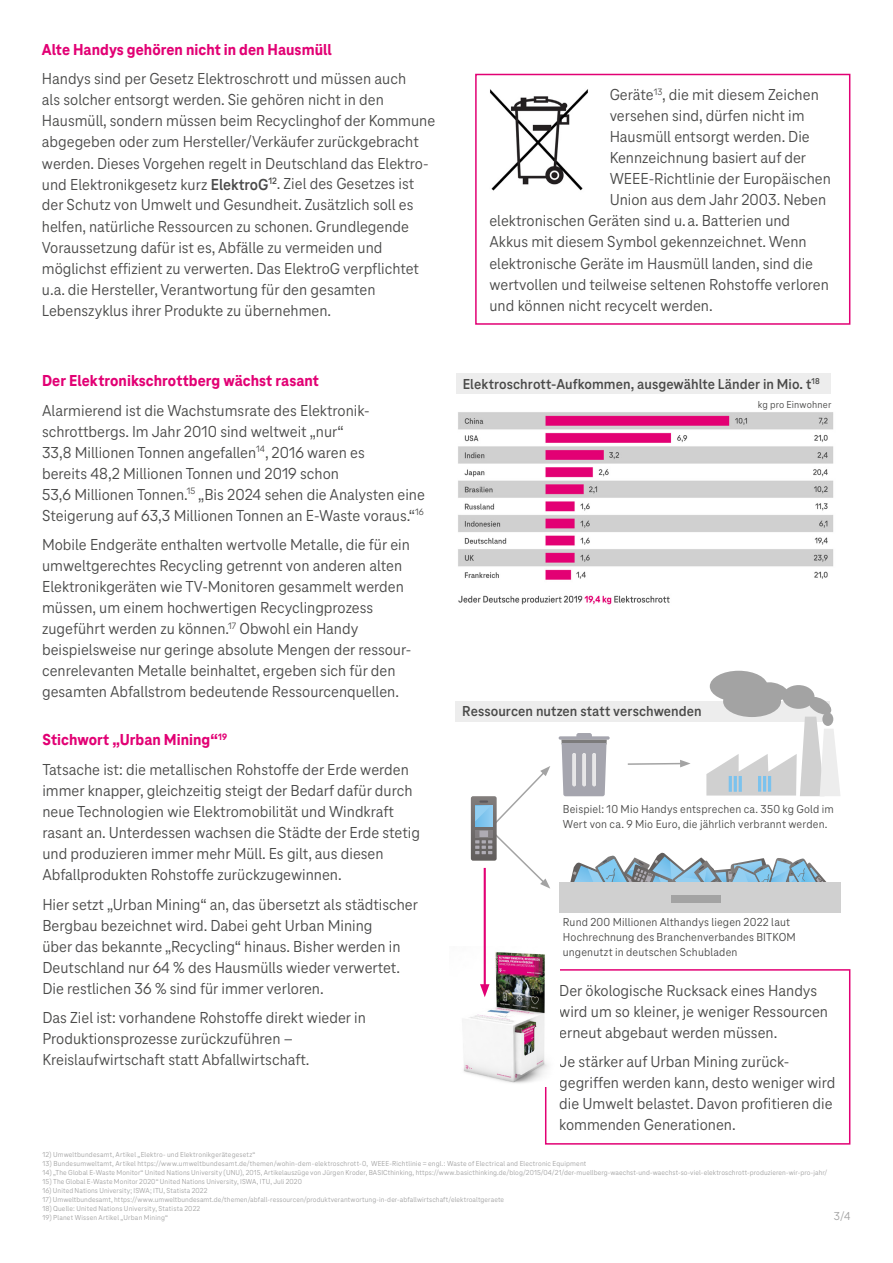
<style>
.page{position:relative;width:893px;height:1263px;background:#fff}
.page>*{position:absolute;margin:0;border:0;box-sizing:border-box;transform-origin:0 0}
.t1{font:16.5px/21px "Tele Neo";color:#4a4a49}
.t2{font:800 16.5px "Tele Neo";color:#e20074}
.t3{font:700 15px "Tele Neo";letter-spacing:.005em;color:#4a4a49}
.t4{font:12px/15px "Tele Neo";letter-spacing:.015em;color:#4a4a49}
.t5{font:12px "Tele Neo";color:#a3a3a3}
.t6{font:10.5px "Tele Neo";letter-spacing:.015em;color:#4a4a49}
.t7{font:7.5px "Tele Neo";letter-spacing:.015em;color:#a3a3a3}
.s1{font-weight:700}
.s2{font-weight:800;color:#e20074}
</style>
<div class="page">
<div style="left:456px;top:701px;width:374px;height:21px;background:#ededed"></div>
<div style="left:710px;top:671px;width:58px;height:31px;background:#a3a3a3;border-radius:50%"></div>
<svg style="left:706px;top:681px;width:134px;height:115px"></svg>
<svg style="left:559px;top:733px;width:51px;height:63px"></svg>
<svg style="left:471px;top:766px;width:79px;height:123px"></svg>
<svg style="left:627px;top:760px;width:64px;height:7px"></svg>
<svg style="left:570px;top:853px;width:261px;height:30px"></svg>
<div style="left:559px;top:883px;width:281px;height:30px;background:#d0d0d0"></div>
<div style="left:671px;top:895px;width:50px;height:8px;background:#a3a3a3"></div>
<div style="left:456px;top:374px;width:374px;height:20px;background:#ededed"></div>
<img style="left:458px;top:412px;width:376px;height:193px">
<img style="left:490px;top:89px;width:98px;height:102px">
<div style="left:475px;top:74px;width:375px;height:251px;border:2px solid #e20074"></div>
<div style="left:545px;top:969px;width:305px;height:175px;border:2px solid #e20074"></div>
<img style="left:462px;top:947px;width:97px;height:139px">
<hr style="left:484px;top:868px;width:2px;height:120px;background:#e20074">
<svg style="left:480px;top:984px;width:9px;height:13px"></svg>
<p class="t2" style="left:42px;top:40px;width:291px">Alte Handys gehören nicht in den Hausmüll</p>
<p class="t1" style="left:42px;top:69px;width:395px">Handys sind per Gesetz Elektroschrott und müssen auch<br>als solcher entsorgt werden. Sie gehören nicht in den Hausmüll, sondern müssen beim Recyclinghof der Kommune abgegeben oder zum Hersteller/Verkäufer zurückgebracht werden. Dieses Vorgehen regelt in Deutschland das Elektro&shy;und Elektronikgesetz kurz <span class="s1">ElektroG</span><sup>12</sup>. Ziel des Gesetzes ist der Schutz von Umwelt und Gesundheit. Zusätzlich soll es helfen, natürliche Ressourcen zu schonen. Grundlegende Voraussetzung dafür ist es, Abfälle zu vermeiden und möglichst effizient zu verwerten. Das ElektroG verpflichtet u.a. die Hersteller, Verantwortung für den gesamten Lebenszyklus ihrer Produkte zu übernehmen.</p>
<p class="t2" style="left:42px;top:372px;width:278px">Der Elektronikschrottberg wächst rasant</p>
<p class="t1" style="left:42px;top:400px;width:384px">Alarmierend ist die Wachstumsrate des Elektronik&shy;schrottbergs. Im Jahr 2010 sind weltweit „nur“<br>33,8 Millionen Tonnen angefallen<sup>14</sup>, 2016 waren es<br>bereits 48,2 Millionen Tonnen und 2019 schon<br>53,6 Millionen Tonnen.<sup>15</sup> „Bis 2024 sehen die Analysten eine Steigerung auf 63,3 Millionen Tonnen an E-Waste voraus.“<sup>16</sup></p>
<p class="t1" style="left:42px;top:534px;width:371px">Mobile Endgeräte enthalten wertvolle Metalle, die für ein umweltgerechtes Recycling getrennt von anderen alten Elektronikgeräten wie TV-Monitoren gesammelt werden müssen, um einem hochwertigen Recyclingprozess zugeführt werden zu können.<sup>17</sup> Obwohl ein Handy beispielsweise nur geringe absolute Mengen der ressour&shy;cenrelevanten Metalle beinhaltet, ergeben sich für den gesamten Abfallstrom bedeutende Ressourcenquellen.</p>
<p class="t1" style="left:42px;top:725px;width:368px;line-height:29.5px"><span class="s2">Stichwort „Urban Mining“</span><sup>19<br></sup>Tatsache ist: die metallischen Rohstoffe der Erde werden</p>
<p class="t1" style="left:42px;top:780px;width:379px">immer knapper, gleichzeitig steigt der Bedarf dafür durch neue Technologien wie Elektromobilität und Windkraft rasant an. Unterdessen wachsen die Städte der Erde stetig und produzieren immer mehr Müll. Es gilt, aus diesen Abfallprodukten Rohstoffe zurückzugewinnen.</p>
<p class="t1" style="left:42px;top:894px;width:377px">Hier setzt „Urban Mining“ an, das übersetzt als städtischer Bergbau bezeichnet wird. Dabei geht Urban Mining<br>über das bekannte „Recycling“ hinaus. Bisher werden in Deutschland nur 64 % des Hausmülls wieder verwertet.<br>Die restlichen 36 % sind für immer verloren.</p>
<p class="t1" style="left:42px;top:1007px;width:325px">Das Ziel ist: vorhandene Rohstoffe direkt wieder in<br>Produktionsprozesse zurückzuführen –<br>Kreislaufwirtschaft statt Abfallwirtschaft.</p>
<p class="t1" style="left:610px;top:85px;width:211px">Geräte<sup>13</sup>, die mit diesem Zeichen</p>
<p class="t1" style="left:610px;top:106px;width:196px">versehen sind, dürfen nicht im</p>
<p class="t1" style="left:610px;top:127px;width:202px">Hausmüll entsorgt werden. Die</p>
<p class="t1" style="left:610px;top:148px;width:198px">Kennzeichnung basiert auf der</p>
<p class="t1" style="left:610px;top:169px;width:223px">WEEE-Richtlinie der Europäischen</p>
<p class="t1" style="left:610px;top:190px;width:218px">Union aus dem Jahr 2003. Neben</p>
<p class="t1" style="left:489px;top:211px;width:302px">elektronischen Geräten sind u. a. Batterien und</p>
<p class="t1" style="left:489px;top:232px;width:319px">Akkus mit diesem Symbol gekennzeichnet. Wenn</p>
<p class="t1" style="left:489px;top:253px;width:325px">elektronische Geräte im Hausmüll landen, sind die</p>
<p class="t1" style="left:489px;top:274px;width:341px">wertvollen und teilweise seltenen Rohstoffe verloren</p>
<p class="t1" style="left:489px;top:295px;width:225px">und können nicht recycelt werden.</p>
<p class="t3" style="left:463px;top:375px;width:359px">Elektroschrott-Aufkommen, ausgewählte Länder in Mio. t<sup>18</sup></p>
<p class="t6" style="left:758px;top:399px;width:75px">kg pro Einwohner</p>
<p class="t3" style="left:462px;top:703px;width:241px">Ressourcen nutzen statt verschwenden</p>
<p class="t4" style="left:563px;top:802px;width:272px">Beispiel: 10 Mio Handys entsprechen ca. 350 kg Gold im<br>Wert von ca. 9 Mio Euro, die jährlich verbrannt werden.</p>
<p class="t4" style="left:563px;top:914px;width:235px">Rund 200 Millionen Althandys liegen 2022 laut<br>Hochrechnung des Branchenverbandes BITKOM ungenutzt in deutschen Schubladen</p>
<p class="t1" style="left:559px;top:980px;width:270px">Der ökologische Rucksack eines Handys wird um so kleiner, je weniger Ressourcen erneut abgebaut werden müssen.</p>
<p class="t1" style="left:559px;top:1051px;width:278px">Je stärker auf Urban Mining zurück&shy;gegriffen werden kann, desto weniger wird die Umwelt belastet. Davon profitieren die kommenden Generationen.</p>
<p class="t7" style="left:43px;top:1151px;width:214px">12) Umweltbundesamt, Artikel „Elektro- und Elektronikgerätegesetz“</p>
<p class="t7" style="left:43px;top:1160px;width:545px">13) Bundesumweltamt, Artikel https://www.umweltbundesamt.de/themen/wohin-dem-elektroschrott-0, WEEE-Richtlinie = engl.: Waste of Electrical and Electronic Equipment</p>
<p class="t7" style="left:43px;top:1169px;width:786px">14) „The Global E-Waste Monitor“ United Nations University (UNU), 2015, Artikelauszüge von Jürgen Kroder, BASICthinking, https://www.basicthinking.de/blog/2015/04/21/der-muellberg-waechst-und-waechst-so-viel-elektroschrott-produzieren-wir-pro-jahr/</p>
<p class="t7" style="left:43px;top:1178px;width:261px">15) The Global E-Waste Monitor 2020“ United Nations University, ISWA, ITU, Juli 2020</p>
<p class="t7" style="left:43px;top:1187px;width:167px">16) United Nations University; ISWA; ITU, Statista 2022</p>
<p class="t7" style="left:43px;top:1196px;width:463px">17) Umweltbundesamt, https://www.umweltbundesamt.de/themen/abfall-ressourcen/produktverantwortung-in-der-abfallwirtschaft/elektroaltgeraete</p>
<p class="t7" style="left:43px;top:1205px;width:159px">18) Quelle: United Nations University, Statista 2022</p>
<p class="t7" style="left:43px;top:1214px;width:127px">19) Planet Wissen Artikel „Urban Mining“</p>
<p class="t5" style="left:834px;top:1210px;width:18px">3/4</p>
</div>
